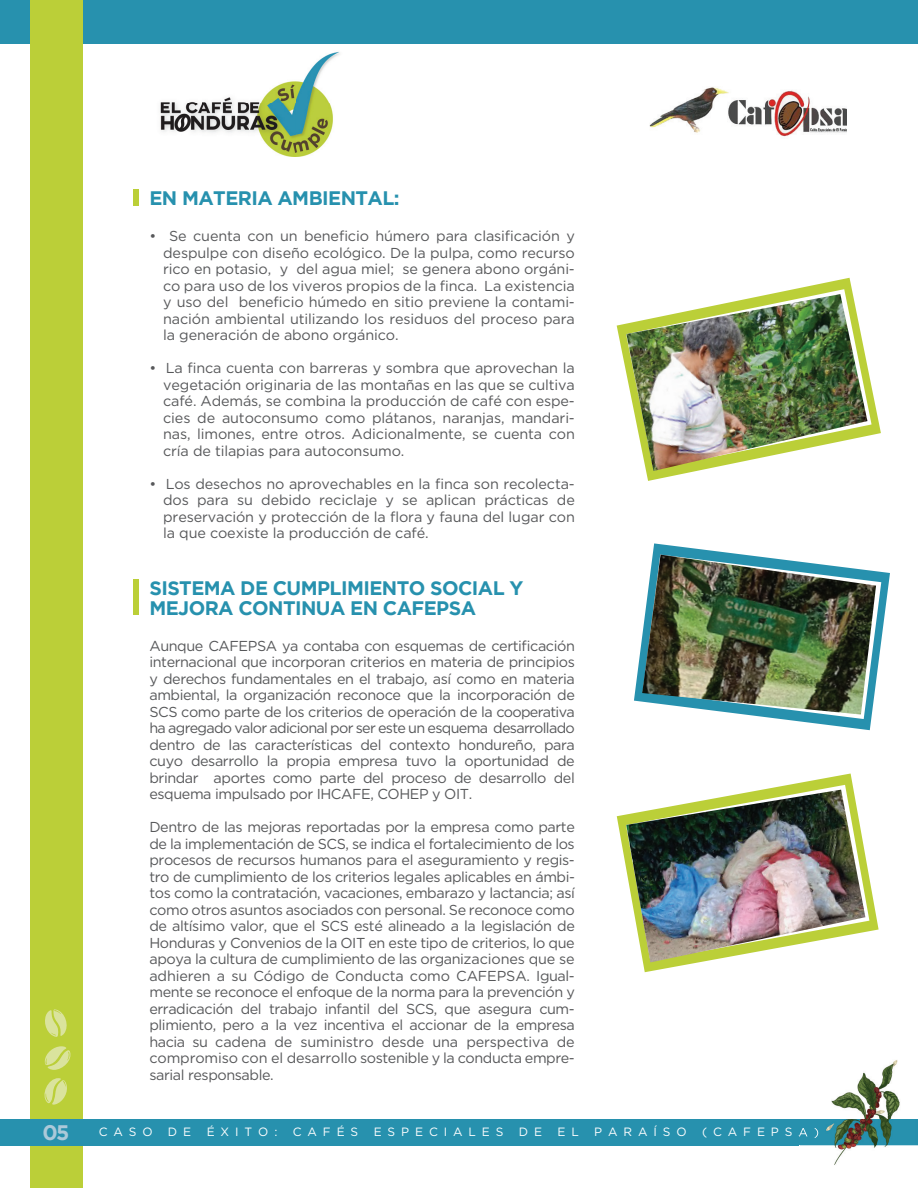
<style>
.page{position:relative;width:918px;height:1188px;background:#fff}
.page>*{position:absolute;margin:0;border:0;box-sizing:border-box;transform-origin:0 0}
.t1{font:700 21px "Gotham";color:#abc9d9}
.t2{font:700 19.5px/19.5px "Gotham";letter-spacing:-.03em;color:#2791ae}
.t3{font:14.4px/16.5px "Gotham";letter-spacing:-.01em;color:#57585a;text-align:justify}
.t4{font:12px "Gotham";letter-spacing:.49em;color:#fff}
</style>
<div class="page">
<div style="left:0;top:0;width:917px;height:43px;background:#2791ae"></div>
<div style="left:30px;top:0;width:53px;height:1188px;background:#bbcf38"></div>
<div style="left:0;top:1119px;width:918px;height:26px;background:#2791ae"></div>
<div style="left:133px;top:190px;width:6px;height:16px;background:#bbcf38"></div>
<div style="left:133px;top:579px;width:6px;height:36px;background:#bbcf38"></div>
<svg style="left:617px;top:278px;width:264px;height:203px"></svg>
<img style="left:626px;top:294px;width:241px;height:177px">
<svg style="left:634px;top:543px;width:256px;height:187px"></svg>
<img style="left:642px;top:555px;width:234px;height:160px">
<svg style="left:617px;top:774px;width:262px;height:198px"></svg>
<img style="left:626px;top:790px;width:239px;height:172px">
<img style="left:800px;top:1060px;width:118px;height:105px">
<img style="left:800px;top:1126px;width:25px;height:12px">
<svg style="left:44px;top:1078px;width:23px;height:27px"></svg>
<svg style="left:45px;top:1009px;width:22px;height:28px"></svg>
<svg style="left:45px;top:1046px;width:26px;height:24px"></svg>
<img style="left:160px;top:51px;width:180px;height:105px">
<img style="left:649px;top:87px;width:197px;height:50px">
<h1 class="t1" style="left:43px;top:1120px;width:28px">05</h1>
<h2 class="t2" style="left:149px;top:188px;width:252px">EN MATERIA AMBIENTAL:</h2>
<p class="t3" style="left:163px;top:227px;width:413px;text-indent:-14px">• Se cuenta con un beneficio húmero para clasificación y despulpe con diseño ecológico. De la pulpa, como recurso rico en potasio, y del agua miel; se genera abono orgáni&shy;co para uso de los viveros propios de la finca. La existencia y uso del beneficio húmedo en sitio previene la contami&shy;nación ambiental utilizando los residuos del proceso para la generación de abono orgánico.</p>
<p class="t3" style="left:163px;top:359px;width:413px;text-indent:-14px">• La finca cuenta con barreras y sombra que aprovechan la vegetación originaria de las montañas en las que se cultiva café. Además, se combina la producción de café con espe&shy;cies de autoconsumo como plátanos, naranjas, mandari&shy;nas, limones, entre otros. Adicionalmente, se cuenta con cría de tilapias para autoconsumo.</p>
<p class="t3" style="left:163px;top:475px;width:413px;text-indent:-14px">• Los desechos no aprovechables en la finca son recolecta&shy;dos para su debido reciclaje y se aplican prácticas de preservación y protección de la flora y fauna del lugar con la que coexiste la producción de café.</p>
<h2 class="t2" style="left:149px;top:578px;width:376px">SISTEMA DE CUMPLIMIENTO SOCIAL Y<br>MEJORA CONTINUA EN CAFEPSA</h2>
<p class="t3" style="left:149px;top:637px;width:427px">Aunque CAFEPSA ya contaba con esquemas de certificación internacional que incorporan criterios en materia de principios y derechos fundamentales en el trabajo, así como en materia ambiental, la organización reconoce que la incorporación de SCS como parte de los criterios de operación de la cooperativa ha agregado valor adicional por ser este un esquema desarrollado dentro de las características del contexto hondureño, para cuyo desarrollo la propia empresa tuvo la oportunidad de brindar aportes como parte del proceso de desarrollo del esquema impulsado por IHCAFE, COHEP y OIT.</p>
<p class="t3" style="left:149px;top:818px;width:427px">Dentro de las mejoras reportadas por la empresa como parte de la implementación de SCS, se indica el fortalecimiento de los procesos de recursos humanos para el aseguramiento y regis&shy;tro de cumplimiento de los criterios legales aplicables en ámbi&shy;tos como la contratación, vacaciones, embarazo y lactancia; así como otros asuntos asociados con personal. Se reconoce como de altísimo valor, que el SCS esté alineado a la legislación de Honduras y Convenios de la OIT en este tipo de criterios, lo que apoya la cultura de cumplimiento de las organizaciones que se adhieren a su Código de Conducta como CAFEPSA. Igual&shy;mente se reconoce el enfoque de la norma para la prevención y erradicación del trabajo infantil del SCS, que asegura cum&shy;plimiento, pero a la vez incentiva el accionar de la empresa hacia su cadena de suministro desde una perspectiva de compromiso con el desarrollo sostenible y la conducta empre&shy;sarial responsable.</p>
<p class="t4" style="left:99px;top:1125px;width:55px">CASO</p>
<p class="t4" style="left:168px;top:1125px;width:25px">D E</p>
<p class="t4" style="left:207px;top:1125px;width:72px">ÉXITO:</p>
<p class="t4" style="left:293px;top:1125px;width:67px">CAFÉS</p>
<p class="t4" style="left:374px;top:1125px;width:131px">ESPECIALES</p>
<p class="t4" style="left:519px;top:1125px;width:25px">D E</p>
<p class="t4" style="left:558px;top:1125px;width:23px">E L</p>
<p class="t4" style="left:594px;top:1125px;width:94px">PARAÍSO</p>
<p class="t4" style="left:702px;top:1125px;width:118px">(CAFEPSA)</p>
</div>
